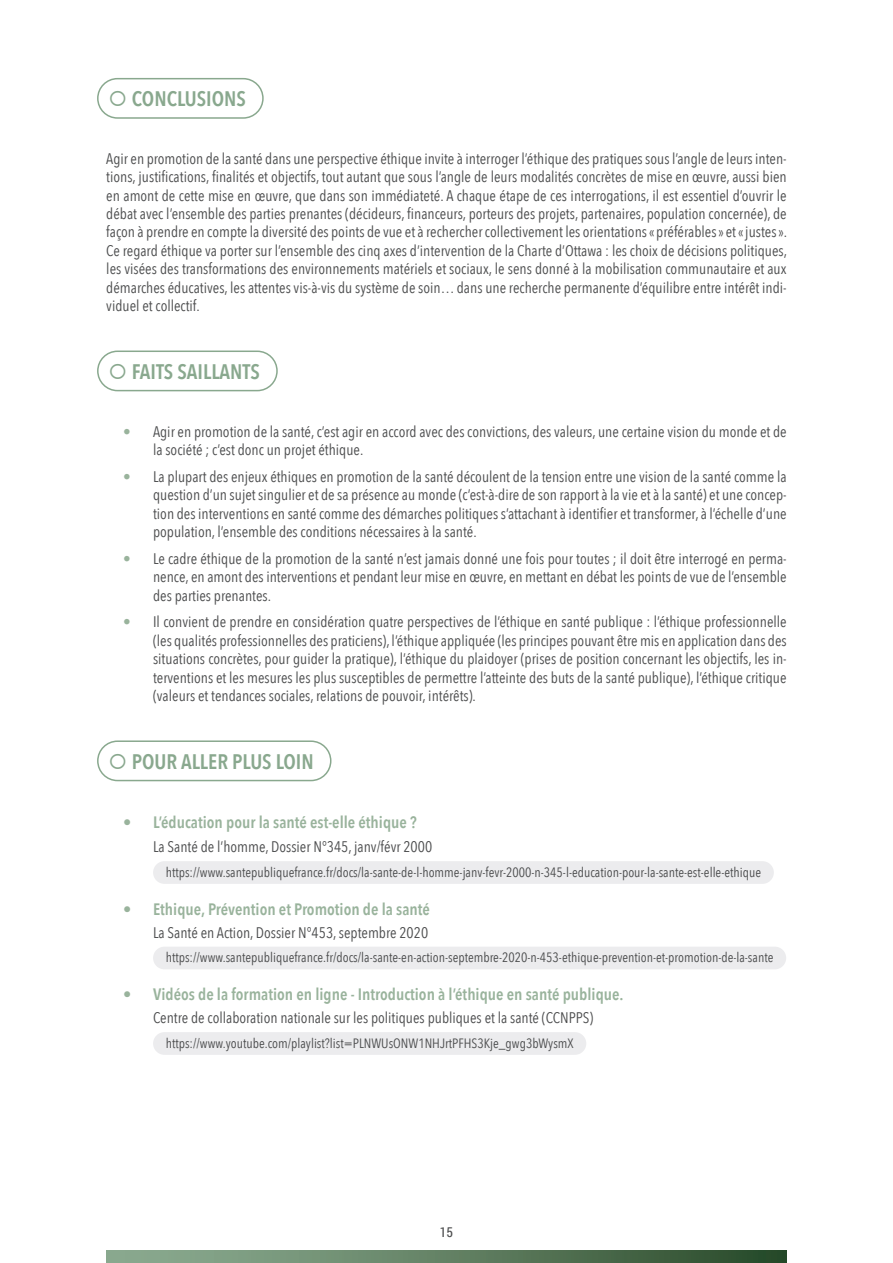
<style>
.page{position:relative;width:893px;height:1263px;background:#fff}
.page>*{position:absolute;margin:0;border:0;box-sizing:border-box;transform-origin:0 0}
.t1{font:600 21px "Avenir Next Condensed";color:#89a88e}
.t2{font:600 16.5px "Avenir Next Condensed";color:#99b39c}
.t3{font:15.3px/18.3px "Avenir Next Condensed";color:#4b4c4d;text-align:justify}
.t4{font:13.5px "Avenir Next Condensed";color:#4b4c4d}
.t5{font:13.5px "Roboto Condensed";color:#4b4c4d}
.s1{color:#99b39c}
</style>
<div class="page">
<svg style="left:106px;top:1250px;width:681px;height:13px;background:#5f7e61"></svg>
<div style="left:97px;top:78px;width:167px;height:41px;border:2px solid #89a88e;border-radius:20px"></div>
<div style="left:97px;top:350px;width:181px;height:41px;border:2px solid #89a88e;border-radius:20px"></div>
<div style="left:97px;top:740px;width:234px;height:41px;border:2px solid #89a88e;border-radius:20px"></div>
<div style="left:153px;top:861px;width:621px;height:23px;background:#ececee;border-radius:11px"></div>
<div style="left:153px;top:947px;width:633px;height:22px;background:#ececee;border-radius:11px"></div>
<div style="left:153px;top:1032px;width:433px;height:23px;background:#ececee;border-radius:11px"></div>
<h1 class="t1" style="left:132px;top:81px;width:116px">CONCLUSIONS</h1>
<p class="t3" style="left:106px;top:149px;width:682px">Agir en promotion de la santé dans une perspective éthique invite à interroger l’éthique des pratiques sous l’angle de leurs inten&shy;tions, justifications, finalités et objectifs, tout autant que sous l’angle de leurs modalités concrètes de mise en œuvre, aussi bien en amont de cette mise en œuvre, que dans son immédiateté. A chaque étape de ces interrogations, il est essentiel d’ouvrir le débat avec l’ensemble des parties prenantes (décideurs, financeurs, porteurs des projets, partenaires, population concernée), de façon à prendre en compte la diversité des points de vue et à rechercher collectivement les orientations « préférables » et « justes ».<br>Ce regard éthique va porter sur l’ensemble des cinq axes d’intervention de la Charte d’Ottawa : les choix de décisions politiques, les visées des transformations des environnements matériels et sociaux, le sens donné à la mobilisation communautaire et aux démarches éducatives, les attentes vis-à-vis du système de soin… dans une recherche permanente d’équilibre entre intérêt indi&shy;viduel et collectif.</p>
<h1 class="t1" style="left:132px;top:353px;width:130px">FAITS SAILLANTS</h1>
<p class="t3" style="left:153px;top:421px;width:635px;text-indent:-30px"><span class="s1">•</span> Agir en promotion de la santé, c’est agir en accord avec des convictions, des valeurs, une certaine vision du monde et de la société ; c’est donc un projet éthique.</p>
<p class="t3" style="left:153px;top:467px;width:635px;text-indent:-30px"><span class="s1">•</span> La plupart des enjeux éthiques en promotion de la santé découlent de la tension entre une vision de la santé comme la question d’un sujet singulier et de sa présence au monde (c’est-à-dire de son rapport à la vie et à la santé) et une concep&shy;tion des interventions en santé comme des démarches politiques s’attachant à identifier et transformer, à l’échelle d’une population, l’ensemble des conditions nécessaires à la santé.</p>
<p class="t3" style="left:153px;top:549px;width:635px;text-indent:-30px"><span class="s1">•</span> Le cadre éthique de la promotion de la santé n’est jamais donné une fois pour toutes ; il doit être interrogé en perma&shy;nence, en amont des interventions et pendant leur mise en œuvre, en mettant en débat les points de vue de l’ensemble des parties prenantes.</p>
<p class="t3" style="left:153px;top:612px;width:635px;text-indent:-30px"><span class="s1">•</span> Il convient de prendre en considération quatre perspectives de l’éthique en santé publique : l’éthique professionnelle (les qualités professionnelles des praticiens), l’éthique appliquée (les principes pouvant être mis en application dans des situations concrètes, pour guider la pratique), l’éthique du plaidoyer (prises de position concernant les objectifs, les in&shy;terventions et les mesures les plus susceptibles de permettre l’atteinte des buts de la santé publique), l’éthique critique (valeurs et tendances sociales, relations de pouvoir, intérêts).</p>
<h1 class="t1" style="left:132px;top:743px;width:183px">POUR ALLER PLUS LOIN</h1>
<p class="t2" style="left:123px;top:808px;width:295px">• L’éducation pour la santé est-elle éthique ?</p>
<p class="t3" style="left:153px;top:837px;width:281px">La Santé de l’homme, Dossier N°345, janv/févr 2000</p>
<p class="t4" style="left:166px;top:860px;width:597px">https://www.santepubliquefrance.fr/docs/la-sante-de-l-homme-janv-fevr-2000-n-345-l-education-pour-la-sante-est-elle-ethique</p>
<p class="t2" style="left:123px;top:895px;width:308px">• Ethique, Prévention et Promotion de la santé</p>
<p class="t3" style="left:153px;top:922px;width:277px">La Santé en Action, Dossier N°453, septembre 2020</p>
<p class="t4" style="left:166px;top:946px;width:609px">https://www.santepubliquefrance.fr/docs/la-sante-en-action-septembre-2020-n-453-ethique-prevention-et-promotion-de-la-sante</p>
<p class="t2" style="left:123px;top:980px;width:502px">• Vidéos de la formation en ligne - Introduction à l’éthique en santé publique.</p>
<p class="t3" style="left:153px;top:1008px;width:442px">Centre de collaboration nationale sur les politiques publiques et la santé (CCNPPS)</p>
<p class="t4" style="left:166px;top:1031px;width:409px">https://www.youtube.com/playlist?list=PLNWUsONW1NHJrtPFHS3Kje_gwg3bWysmX</p>
<p class="t5" style="left:440px;top:1223px;width:15px">15</p>
</div>
